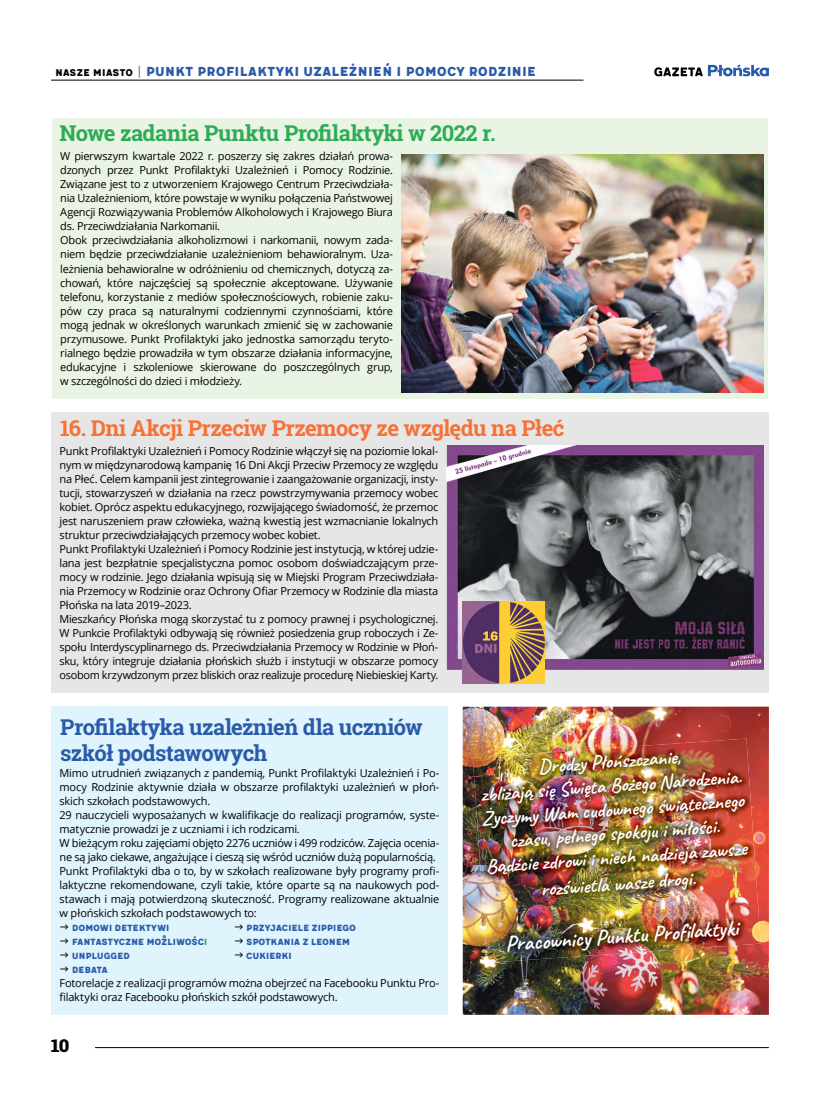
<style>
.page{position:relative;width:820px;height:1106px;background:#fff}
.page>*{position:absolute;margin:0;border:0;box-sizing:border-box;transform-origin:0 0}
.t1{font:700 22px/26px "Roboto Slab";letter-spacing:-.03em;color:#295ba9}
.t2{font:700 22px "Roboto Slab";letter-spacing:-.025em;color:#f57238}
.t3{font:700 22px "Roboto Slab";letter-spacing:-.02em;color:#2dac55}
.t4{font:700 22px "Caveat";color:#fff}
.t5{font:700 20px/24px "Caveat";color:#fff;text-align:center}
.t6{font:900 18px "Roboto Slab";color:#000}
.t7{font:16px "Meltow San 300";letter-spacing:-.015em;color:#295ba9}
.t8{font:11px/14px "Open Sans";letter-spacing:-.025em;color:#000}
.t9{font:11px/14px "Meltow San 300";letter-spacing:-.03em;color:#295ba9}
.s1{font-size:12px;color:#000}
.s2{font-family:"Open Sans";font-size:12px;color:#5d5752}
.s3{color:#2dac55}
</style>
<div class="page">
<hr style="left:95px;top:1047px;width:673px;height:1px;background:#000">
<svg style="left:654px;top:65px;width:114px;height:11px"></svg>
<img style="left:462px;top:706px;width:306px;height:308px">
<div style="left:391px;top:118px;width:376px;height:280px;background:#eaf4e5"></div>
<hr style="left:51px;top:80px;width:532px;height:1px;background:#000">
<div style="left:51px;top:706px;width:396px;height:308px;background:#e0f4fd"></div>
<div style="left:52px;top:118px;width:349px;height:280px;background:#eaf4e5"></div>
<img style="left:472px;top:739px;width:256px;height:223px">
<img style="left:728px;top:738px;width:32px;height:207px">
<img style="left:401px;top:154px;width:361px;height:238px">
<div style="left:418px;top:412px;width:350px;height:280px;background:#e7e6e6"></div>
<div style="left:51px;top:412px;width:395px;height:280px;background:#e7e6e6"></div>
<img style="left:446px;top:445px;width:317px;height:224px">
<img style="left:462px;top:601px;width:82px;height:82px">
<h3 class="t7" style="left:55px;top:62px;width:482px"><span class="s1">NASZE MIASTO</span> <span class="s2">|</span> PUNKT PROFILAKTYKI UZALEŻNIEŃ I POMOCY RODZINIE</h3>
<h1 class="t3" style="left:60px;top:118px;width:437px">Nowe zadania Punktu Profilaktyki w 2022 r.</h1>
<p class="t8" style="left:60px;top:149px;width:334px">W pierwszym kwartale 2022 r. poszerzy się zakres działań prowa&shy;dzonych przez Punkt Profilaktyki Uzależnień i Pomocy Rodzinie.<br>Związane jest to z utworzeniem Krajowego Centrum Przeciwdziała&shy;nia Uzależnieniom, które powstaje w wyniku połączenia Państwowej Agencji Rozwiązywania Problemów Alkoholowych i Krajowego Biura ds. Przeciwdziałania Narkomanii.<br>Obok przeciwdziałania alkoholizmowi i narkomanii, nowym zada&shy;niem będzie przeciwdziałanie uzależnieniom behawioralnym. Uza&shy;leżnienia behawioralne w odróżnieniu od chemicznych, dotyczą za&shy;chowań, które najczęściej są społecznie akceptowane. Używanie telefonu, korzystanie z mediów społecznościowych, robienie zaku&shy;pów czy praca są naturalnymi codziennymi czynnościami, które mogą jednak w określonych warunkach zmienić się w zachowanie przymusowe. Punkt Profilaktyki jako jednostka samorządu teryto&shy;rialnego będzie prowadziła w tym obszarze działania informacyjne, edukacyjne i szkoleniowe skierowane do poszczególnych grup, w szczególności do dzieci i młodzieży.</p>
<h1 class="t2" style="left:60px;top:412px;width:505px">16. Dni Akcji Przeciw Przemocy ze względu na Płeć</h1>
<p class="t8" style="left:60px;top:443px;width:380px">Punkt Profilaktyki Uzależnień i Pomocy Rodzinie włączył się na poziomie lokal&shy;nym w międzynarodową kampanię 16 Dni Akcji Przeciw Przemocy ze względu na Płeć. Celem kampanii jest zintegrowanie i zaangażowanie organizacji, insty&shy;tucji, stowarzyszeń w działania na rzecz powstrzymywania przemocy wobec kobiet. Oprócz aspektu edukacyjnego, rozwijającego świadomość, że przemoc jest naruszeniem praw człowieka, ważną kwestią jest wzmacnianie lokalnych struktur przeciwdziałających przemocy wobec kobiet.<br>Punkt Profilaktyki Uzależnień i Pomocy Rodzinie jest instytucją, w której udzie&shy;lana jest bezpłatnie specjalistyczna pomoc osobom doświadczającym prze&shy;mocy w rodzinie. Jego działania wpisują się w Miejski Program Przeciwdziała&shy;nia Przemocy w Rodzinie oraz Ochrony Ofiar Przemocy w Rodzinie dla miasta Płońska na lata 2019–2023.<br>Mieszkańcy Płońska mogą skorzystać tu z pomocy prawnej i psychologicznej.<br>W Punkcie Profilaktyki odbywają się również posiedzenia grup roboczych i Ze&shy;społu Interdyscyplinarnego ds. Przeciwdziałania Przemocy w Rodzinie w Płoń&shy;sku, który integruje działania płońskich służb i instytucji w obszarze pomocy osobom krzywdzonym przez bliskich oraz realizuje procedurę Niebieskiej Karty.</p>
<h1 class="t1" style="left:60px;top:713px;width:364px">Profilaktyka uzależnień dla uczniów szkół podstawowych</h1>
<p class="t8" style="left:60px;top:765px;width:381px">Mimo utrudnień związanych z pandemią, Punkt Profilaktyki Uzależnień i Po&shy;mocy Rodzinie aktywnie działa w obszarze profilaktyki uzależnień w płoń&shy;skich szkołach podstawowych.<br>29 nauczycieli wyposażanych w kwalifikacje do realizacji programów, syste&shy;matycznie prowadzi je z uczniami i ich rodzicami.<br>W bieżącym roku zajęciami objęto 2276 uczniów i 499 rodziców. Zajęcia ocenia&shy;ne są jako ciekawe, angażujące i cieszą się wśród uczniów dużą popularnością.<br>Punkt Profilaktyki dba o to, by w szkołach realizowane były programy profi&shy;laktyczne rekomendowane, czyli takie, które oparte są na naukowych pod&shy;stawach i mają potwierdzoną skuteczność. Programy realizowane aktualnie w płońskich szkołach podstawowych to:</p>
<p class="t9" style="left:72px;top:920px;width:137px">Domowi Detektywi<br>Fantastyczne Możliwośc<span class="s3">i<br></span>Unplugged<br>Debata</p>
<p class="t8" style="left:60px;top:975px;width:381px">Fotorelacje z realizacji programów można obejrzeć na Facebooku Punktu Pro&shy;filaktyki oraz Facebooku płońskich szkół podstawowych.</p>
<p class="t9" style="left:246px;top:920px;width:111px">Przyjaciele Zippiego<br>Spotkania z Leonem<br>Cukierki</p>
<h3 class="t6" style="left:51px;top:1033px;width:20px">10</h3>
<h2 class="t5" style="left:477px;top:758px;width:264px;rotate:-4deg">Drodzy Płońszczanie,<br>zbliżają się Święta Bożego Narodzenia.<br>Życzymy Wam cudownego świątecznego czasu, pełnego spokoju i miłości.<br>Bądźcie zdrowi i niech nadzieja zawsze</h2>
<h2 class="t5" style="left:539px;top:877px;width:156px;rotate:-4deg">rozświetla wasze drogi.</h2>
<h1 class="t4" style="left:504px;top:930px;width:235px;rotate:-4deg">Pracownicy Punktu Profi laktyki</h1>
</div>
